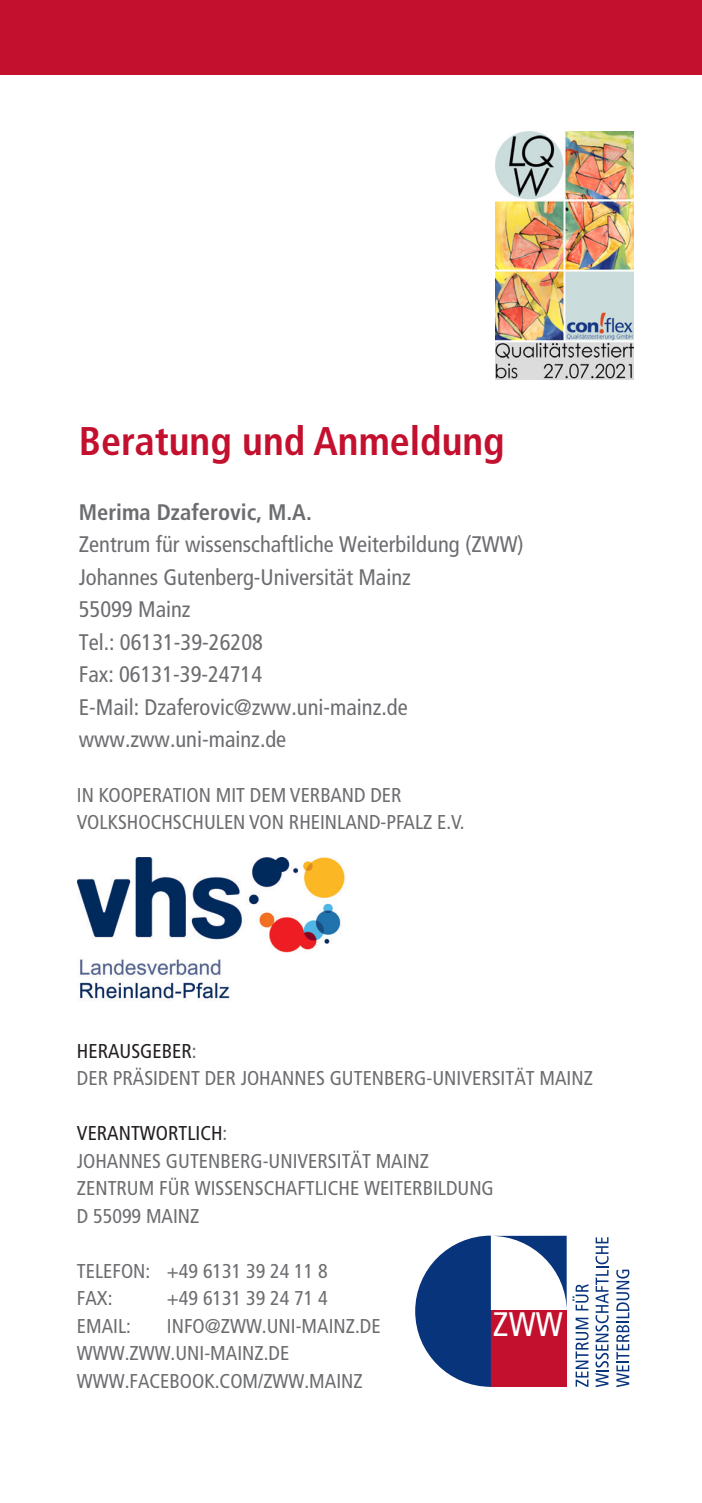
<style>
.page{position:relative;width:702px;height:1503px;background:#fff}
.page>*{position:absolute;margin:0;border:0;box-sizing:border-box;transform-origin:0 0}
.überschrift{font:700 condensed 40px "Frutiger LT";color:#c3102e}
.t1{font:condensed 34px "Frutiger LT Com";color:#fff}
.text{font:condensed 22.5px "Frutiger LT";color:#6c6d70}
.text-2{font:700 condensed 22.5px "Frutiger LT";color:#6c6d70}
.impressum{font:condensed 20px/27.5px "Frutiger LT";color:#6c6d70}
.rückseite{font:condensed 20px "Frutiger LT";color:#6c6d70}
.t2{font:condensed 20px "Frutiger LT";color:#231f20}
.s1{color:#6c6d70}
</style>
<div class="page">
<div style="left:0;top:0;width:702px;height:75px;background:#c3102e"></div>
<svg style="left:616px;top:1269px;width:13px;height:118px"></svg>
<svg style="left:595px;top:1237px;width:13px;height:150px"></svg>
<svg style="left:575px;top:1317px;width:13px;height:69px"></svg>
<svg style="left:572px;top:1284px;width:16px;height:26px"></svg>
<svg style="left:415px;top:1235px;width:151px;height:151px"></svg>
<img style="left:78px;top:857px;width:267px;height:144px">
<img style="left:495px;top:131px;width:139px;height:248px">
<p class="überschrift" style="left:79px;top:417px;width:427px">Beratung und Anmeldung</p>
<p class="text-2" style="left:79px;top:498px;width:235px">Merima Dzaferovic, M.A.</p>
<p class="text" style="left:79px;top:531px;width:446px">Zentrum für wissenschaftliche Weiterbildung (ZWW)</p>
<p class="text" style="left:79px;top:564px;width:334px">Johannes Gutenberg-Universität Mainz</p>
<p class="text" style="left:79px;top:596px;width:113px">55099 Mainz</p>
<p class="text" style="left:79px;top:629px;width:186px">Tel.: 06131-39-26208</p>
<p class="text" style="left:79px;top:661px;width:185px">Fax: 06131-39-24714</p>
<p class="text" style="left:79px;top:694px;width:330px">E-Mail: Dzaferovic@zww.uni-mainz.de</p>
<p class="text" style="left:79px;top:726px;width:209px">www.zww.uni-mainz.de</p>
<p class="impressum" style="left:77px;top:781px;width:389px">IN KOOPERATION MIT DEM VERBAND DER<br>VOLKSHOCHSCHULEN VON RHEINLAND-PFALZ E.V.</p>
<p class="t2" style="left:77px;top:1039px;width:121px">HERAUSGEBER<span class="s1">:</span></p>
<p class="rückseite" style="left:77px;top:1066px;width:517px">DER PRÄSIDENT DER JOHANNES GUTENBERG-UNIVERSITÄT MAINZ</p>
<p class="t2" style="left:77px;top:1121px;width:152px">VERANTWORTLICH<span class="s1">:</span></p>
<p class="impressum" style="left:77px;top:1147px;width:353px">JOHANNES GUTENBERG-UNIVERSITÄT MAINZ</p>
<p class="impressum" style="left:77px;top:1174px;width:418px">ZENTRUM FÜR WISSENSCHAFTLICHE WEITERBILDUNG</p>
<p class="impressum" style="left:77px;top:1202px;width:124px">D 55099 MAINZ</p>
<p class="impressum" style="left:77px;top:1257px;width:252px">TELEFON: +49 6131 39 24 11 8</p>
<p class="impressum" style="left:77px;top:1284px;width:37px">FAX:</p>
<p class="impressum" style="left:167px;top:1284px;width:162px">+49 6131 39 24 71 4</p>
<p class="impressum" style="left:77px;top:1312px;width:56px">EMAIL:</p>
<p class="impressum" style="left:167px;top:1312px;width:215px">INFO@ZWW.UNI-MAINZ.DE</p>
<p class="impressum" style="left:77px;top:1339px;width:214px">WWW.ZWW.UNI-MAINZ.DE</p>
<p class="impressum" style="left:77px;top:1367px;width:287px">WWW.FACEBOOK.COM/ZWW.MAINZ</p>
<p class="t1" style="left:493px;top:1304px;width:71px">ZWW</p>
</div>
